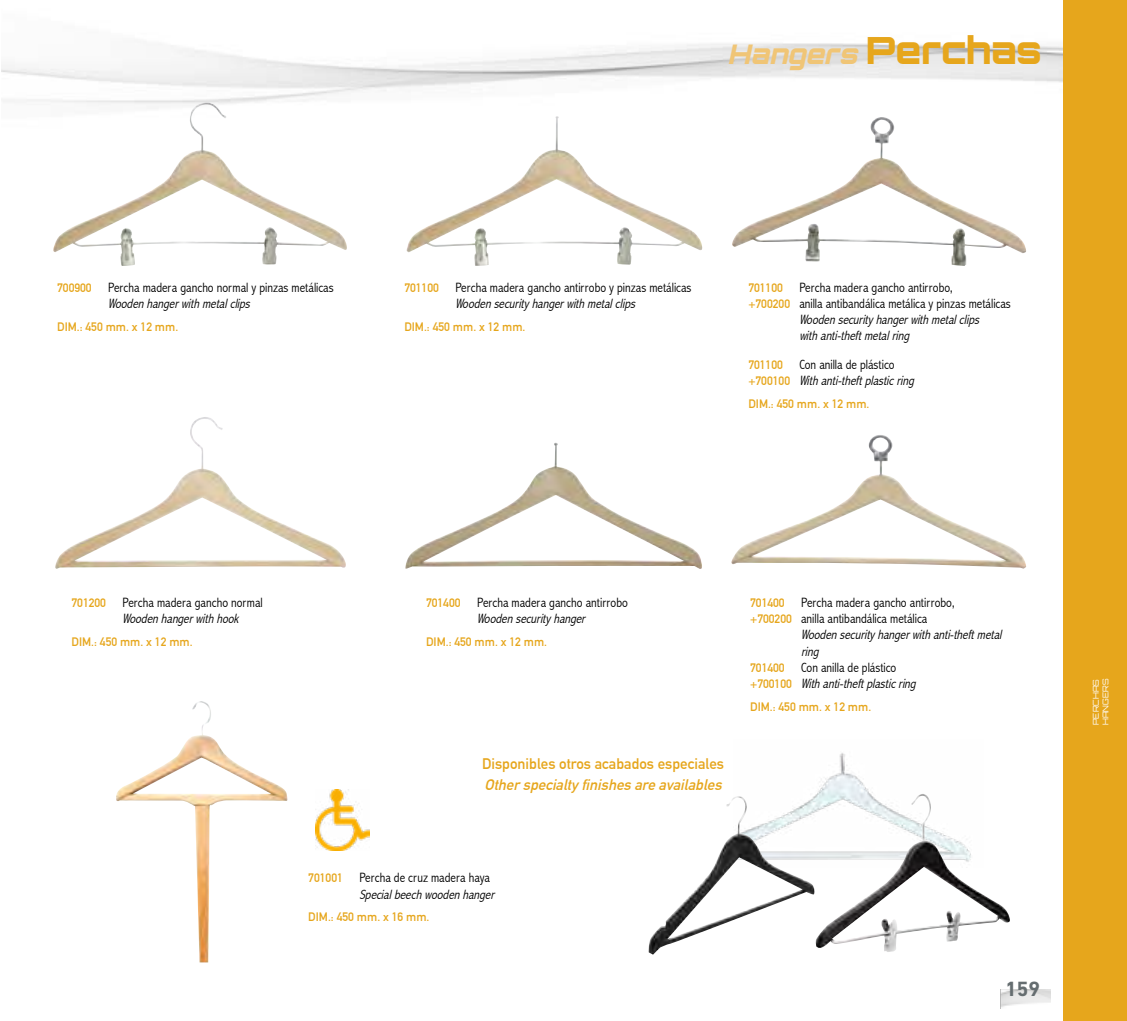
<style>
.page{position:relative;width:1127px;height:1021px;background:#fff}
.page>*{position:absolute;margin:0;border:0;box-sizing:border-box;transform-origin:0 0}
.t1{font:italic 900 27px "Orbitron";color:#f0c576}
.t2{font:700 21px "DIN Next LT Pro";color:#656d70}
.t3{font:italic 700 15px "DIN Alternate";color:#e6a61c}
.t4{font:700 15px "DIN Alternate";color:#e6a61c}
.t5{font:300 condensed 13.5px/16.2px "Abadi";color:#000}
.t6{font:italic 300 condensed 13.5px/16.2px "Abadi";color:#000}
.t7{font:700 12px "DIN Alternate";color:#e6a61c}
.t8{font:300 7.95px/9.6px "Orbitron";color:#fff}
.s1{font-style:normal;font-size:37.5px;color:#e6a61c}
.s2{font-family:"DIN Alternate";font-weight:700;font-stretch:normal;font-size:12px;color:#e6a61c}
.s3{font-style:italic}
.s4{font-family:"DIN Alternate";font-weight:700;font-style:normal;font-stretch:normal;font-size:12px;color:#e6a61c}
.s5{font-style:normal}
</style>
<div class="page">
<img style="left:1001px;top:989px;width:49px;height:19px">
<img style="left:53px;top:102px;width:294px;height:164px">
<img style="left:55px;top:417px;width:291px;height:152px">
<img style="left:732px;top:117px;width:294px;height:149px">
<img style="left:731px;top:435px;width:295px;height:134px">
<img style="left:407px;top:116px;width:295px;height:150px">
<img style="left:405px;top:443px;width:297px;height:126px">
<img style="left:116px;top:701px;width:172px;height:261px">
<img style="left:315px;top:789px;width:55px;height:61px">
<div style="left:1063px;top:0;width:64px;height:1020px;background:#e6a61c"></div>
<img style="left:819px;top:753px;width:49px;height:36px">
<img style="left:648px;top:796px;width:167px;height:158px">
<img style="left:815px;top:789px;width:195px;height:163px">
<h1 class="t1" style="left:727px;top:38px;width:316px">Hangers<span class="s1">Perchas</span></h1>
<p class="t5" style="left:108px;top:279px;width:227px;text-indent:-51px"><span class="s2">700900</span> Percha madera gancho normal y pinzas metálicas<br><span class="s3">Woodenhangerwithmetalclips</span></p>
<p class="t7" style="left:57px;top:317px;width:123px">DIM.: 450 mm. x 12 mm.</p>
<p class="t5" style="left:404px;top:279px;width:289px;text-align:center"><span class="s2">701100</span> Percha madera gancho antirrobo y pinzas metálicas<br><span class="s3">Woodensecurity hangerwithmetalclips</span></p>
<p class="t7" style="left:404px;top:317px;width:123px">DIM.: 450 mm. x 12 mm.</p>
<p class="t5" style="left:748px;top:279px;width:206px"><span class="s2">701100</span> Percha madera gancho antirrobo,</p>
<p class="t5" style="left:748px;top:295px;width:264px"><span class="s2">+700200</span> anilla antibandálica metálica y pinzas metálicas</p>
<p class="t6" style="left:799px;top:311px;width:184px">Woodensecurity hangerwithmetalclips</p>
<p class="t6" style="left:799px;top:327px;width:115px">withanti-theftmetalring</p>
<p class="t6" style="left:748px;top:356px;width:170px"><span class="s4">701100</span> <span class="s5">Con anilla de plástico<br></span><span class="s4">+ 7 0 0 1 0 0</span> Withanti-theftplasticring</p>
<p class="t7" style="left:748px;top:395px;width:123px">DIM.: 450 mm. x 12 mm.</p>
<p class="t5" style="left:123px;top:594px;width:142px;text-indent:-51px"><span class="s2">701200</span> Percha madera gancho normal<br><span class="s3">Woodenhangerwithhook</span></p>
<p class="t7" style="left:72px;top:632px;width:123px">DIM.: 450 mm. x 12 mm.</p>
<p class="t5" style="left:477px;top:594px;width:152px;text-indent:-51px"><span class="s2">701400</span> Percha madera gancho antirrobo<br><span class="s3">Woodensecurity hanger</span></p>
<p class="t7" style="left:426px;top:632px;width:123px">DIM.: 450 mm. x 12 mm.</p>
<p class="t4" style="left:482px;top:752px;width:244px">Disponibles otros acabados especiales</p>
<p class="t3" style="left:484px;top:773px;width:243px">Otherspecialty finishesareavailables</p>
<p class="t5" style="left:750px;top:594px;width:206px"><span class="s2">701400</span> Percha madera gancho antirrobo, <span class="s2">+700200</span> anilla antibandálica metálica</p>
<p class="t6" style="left:801px;top:626px;width:205px">Woodensecurity hangerwithanti-theftmetal</p>
<p class="t6" style="left:801px;top:643px;width:22px">ring</p>
<p class="t5" style="left:750px;top:659px;width:148px"><span class="s2">701400</span> Con anilla de plástico</p>
<p class="t6" style="left:750px;top:675px;width:170px"><span class="s4">+ 7 0 0 1 0 0</span> Withanti-theftplasticring</p>
<p class="t7" style="left:750px;top:697px;width:123px">DIM.: 450 mm. x 12 mm.</p>
<p class="t6" style="left:359px;top:869px;width:140px;text-indent:-51px"><span class="s4">701001</span> <span class="s5">Percha de cruz madera haya<br></span>Specialbeechwoodenhanger</p>
<p class="t7" style="left:308px;top:908px;width:123px">DIM.: 450 mm. x 16 mm.</p>
<h2 class="t2" style="left:1005px;top:976px;width:37px">159</h2>
<p class="t8" style="left:1091px;top:725px;width:48px;rotate:-90deg">PERCHAS<br>HANGERS</p>
</div>
